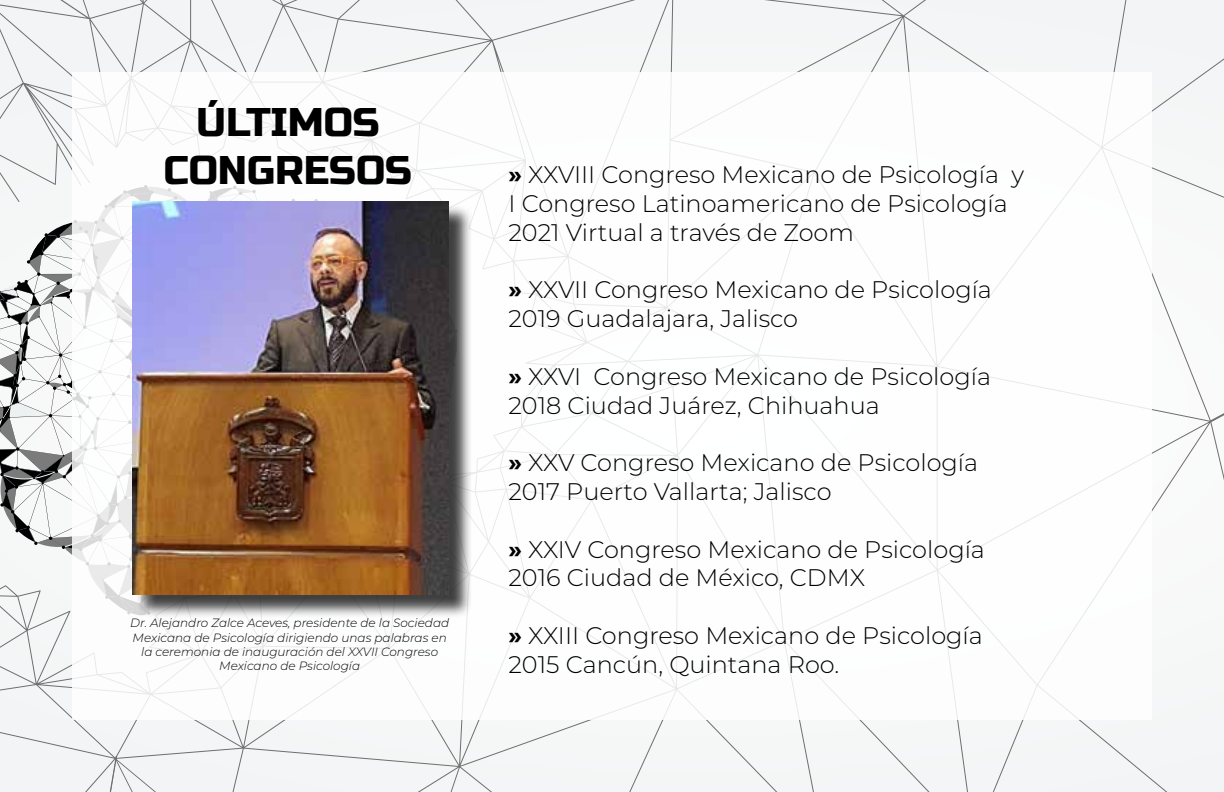
<style>
.page{position:relative;width:1224px;height:792px;background:#f4f5f6}
.page>*{position:absolute;margin:0;border:0;box-sizing:border-box;transform-origin:0 0}
.t1{font:40px/48px "Russo One";color:#000;text-align:center}
.t2{font:300 24px/28.8px "Montserrat";color:#000}
.t3{font:italic 300 12px/14.4px "Montserrat";color:#000;text-align:center}
.s1{font-weight:700}
</style>
<div class="page">
<svg style="left:69px;top:756px;width:132px;height:36px"></svg>
<svg style="left:1210px;top:349px;width:14px;height:73px"></svg>
<svg style="left:0;top:185px;width:72px;height:430px"></svg>
<div style="left:72px;top:72px;width:1080px;height:648px;background:#fff"></div>
<div style="left:136px;top:204px;width:337px;height:415px;background:#000;opacity:.75"></div>
<img style="left:133px;top:201px;width:315px;height:393px">
<h1 class="t1" style="left:164px;top:99px;width:250px">ÚLTIMOS<br>CONGRESOS</h1>
<p class="t3" style="left:130px;top:615px;width:321px">Dr. Alejandro Zalce Aceves, presidente de la Sociedad Mexicana de Psicología dirigiendo unas palabras en la ceremonia de inauguración del XXVII Congreso Mexicano de Psicología</p>
<p class="t2" style="left:509px;top:160px;width:517px"><span class="s1">»</span> XXVIII Congreso Mexicano de Psicología y<br>I Congreso Latinoamericano de Psicología<br>2021 Virtual a través de Zoom</p>
<p class="t2" style="left:509px;top:275px;width:485px"><span class="s1">»</span> XXVII Congreso Mexicano de Psicología<br>2019 Guadalajara, Jalisco</p>
<p class="t2" style="left:509px;top:361px;width:484px"><span class="s1">»</span> XXVI Congreso Mexicano de Psicología<br>2018 Ciudad Juárez, Chihuahua</p>
<p class="t2" style="left:509px;top:448px;width:471px"><span class="s1">»</span> XXV Congreso Mexicano de Psicología<br>2017 Puerto Vallarta; Jalisco</p>
<p class="t2" style="left:509px;top:534px;width:478px"><span class="s1">»</span> XXIV Congreso Mexicano de Psicología<br>2016 Ciudad de México, CDMX</p>
<p class="t2" style="left:509px;top:620px;width:476px"><span class="s1">»</span> XXIII Congreso Mexicano de Psicología<br>2015 Cancún, Quintana Roo.</p>
</div>
